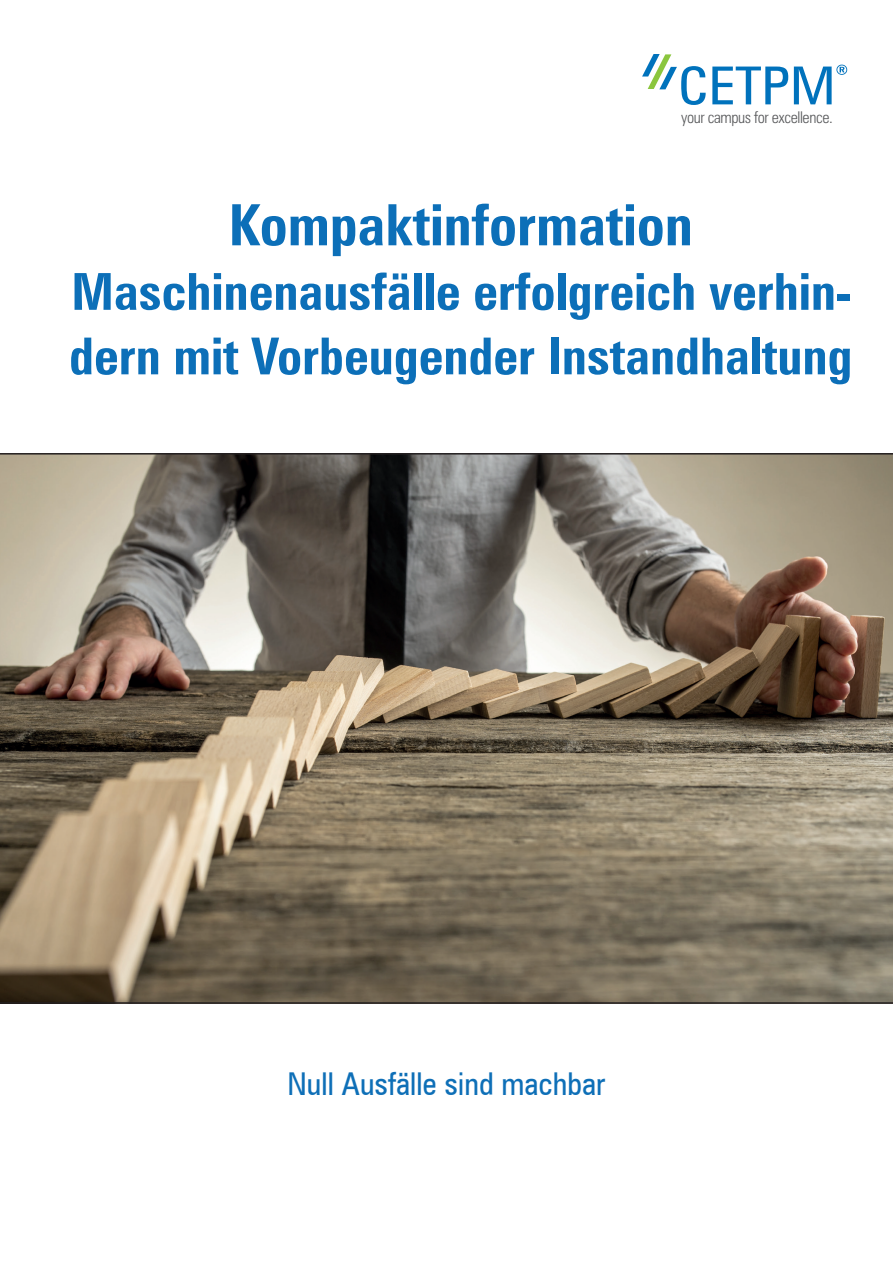
<style>
.page{position:relative;width:893px;height:1263px;background:#fff}
.page>*{position:absolute;margin:0;border:0;box-sizing:border-box;transform-origin:0 0}
.t1{font:700 condensed 57px "Zurich BT";color:#0c6fb8}
.t2{font:700 condensed 51px/64.5px "Zurich BT";color:#0c6fb8}
.t3{font:condensed 31.5px "Zurich BT";color:#0e6fb7}
.t4{font:300 condensed 16.2px "Zurich BT";letter-spacing:-.025em;color:#57585a}
</style>
<div class="page">
<svg style="left:0;top:453px;width:893px;height:551px;background:#877b6a"></svg>
<svg style="left:642px;top:54px;width:64px;height:51px"></svg>
<svg style="left:712px;top:67px;width:76px;height:37px"></svg>
<svg style="left:794px;top:65px;width:53px;height:39px"></svg>
<p class="t4" style="left:681px;top:107px;width:153px">your campus for excellence.</p>
<p class="t1" style="left:229px;top:190px;width:466px">Kompaktinformation</p>
<p class="t2" style="left:69px;top:259px;width:785px">Maschinenausfälle erfolgreich verhin&shy;dern mit Vorbeugender Instandhaltung</p>
<p class="t3" style="left:288px;top:1065px;width:319px">Null Ausfälle sind machbar</p>
</div>
